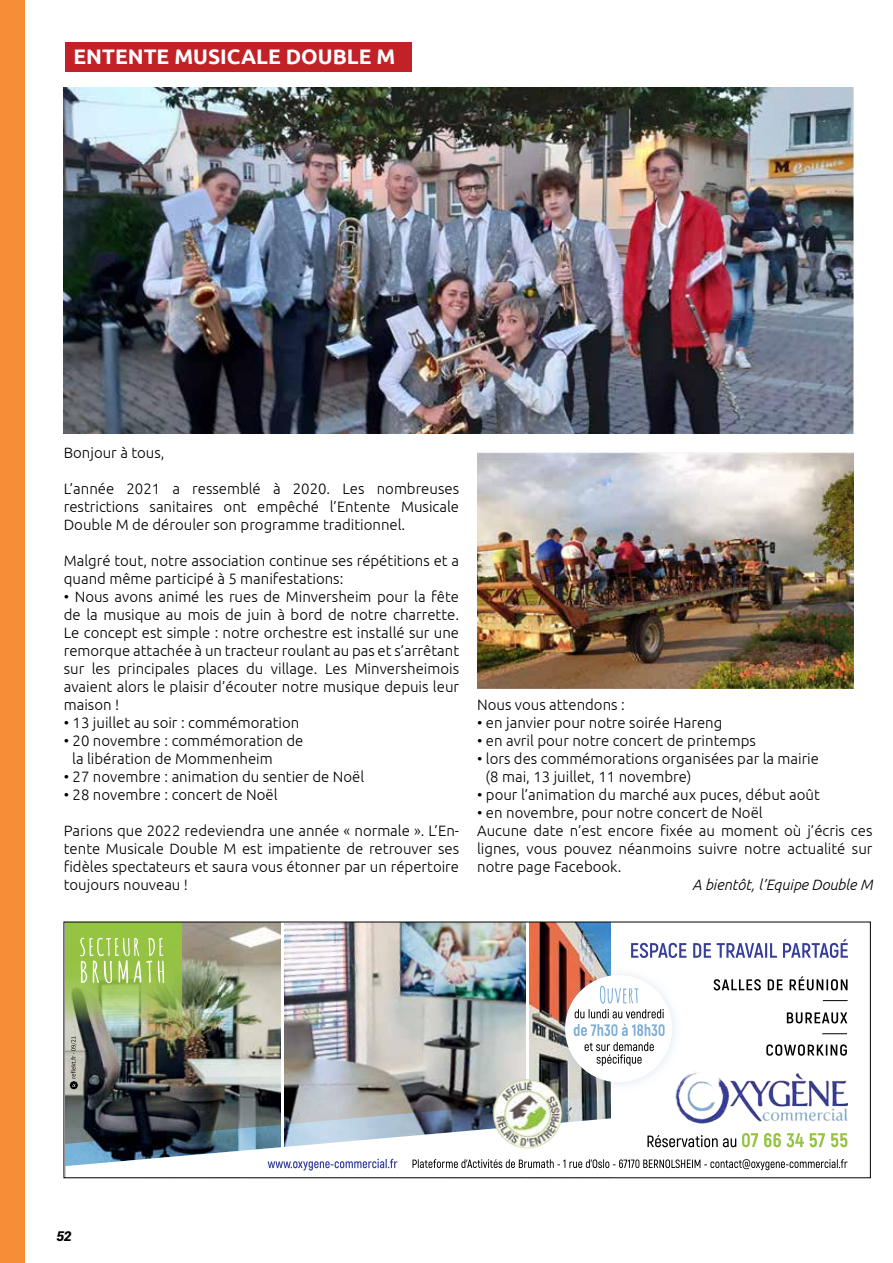
<style>
.page{position:relative;width:893px;height:1263px;background:#fff}
.page>*{position:absolute;margin:0;border:0;box-sizing:border-box;transform-origin:0 0}
.t1{font:700 21px "Ubuntu";color:#fff}
.t2{font:300 15px/18px "Ubuntu";color:#000}
.t3{font:italic 300 15px "Ubuntu";color:#000}
.t4{font:italic 900 13.5px "Roboto";color:#000}
</style>
<div class="page">
<img style="left:64px;top:87px;width:789px;height:347px">
<img style="left:477px;top:453px;width:376px;height:235px">
<div style="left:0;top:0;width:25px;height:1263px;background:#f78d36"></div>
<img style="left:66px;top:924px;width:215px;height:164px">
<img style="left:284px;top:924px;width:242px;height:164px">
<img style="left:529px;top:924px;width:81px;height:153px">
<img style="left:66px;top:1088px;width:619px;height:83px">
<svg style="left:631px;top:939px;width:217px;height:19px"></svg>
<svg style="left:714px;top:976px;width:133px;height:14px"></svg>
<svg style="left:766px;top:1044px;width:81px;height:12px"></svg>
<svg style="left:787px;top:1012px;width:60px;height:11px"></svg>
<svg style="left:823px;top:1000px;width:25px;height:1px"></svg>
<svg style="left:822px;top:1033px;width:25px;height:1px"></svg>
<img style="left:675px;top:1073px;width:173px;height:53px">
<img style="left:491px;top:1077px;width:72px;height:72px">
<svg style="left:742px;top:1133px;width:105px;height:14px"></svg>
<svg style="left:647px;top:1135px;width:89px;height:12px"></svg>
<svg style="left:412px;top:1159px;width:435px;height:11px"></svg>
<img style="left:66px;top:924px;width:116px;height:98px">
<svg style="left:80px;top:938px;width:84px;height:45px;background:#abce6b"></svg>
<svg style="left:268px;top:1159px;width:129px;height:11px"></svg>
<div style="left:555px;top:965px;width:129px;height:129px;background:#80afd7;opacity:.25"></div>
<div style="left:565px;top:975px;width:107px;height:107px;background:#fff;border-radius:50%"></div>
<svg style="left:585px;top:1042px;width:69px;height:24px"></svg>
<svg style="left:574px;top:1024px;width:91px;height:12px"></svg>
<svg style="left:575px;top:986px;width:89px;height:32px"></svg>
<svg style="left:70px;top:1036px;width:8px;height:53px"></svg>
<div style="left:65px;top:43px;width:346px;height:29px;background:#c12127"></div>
<h1 class="t1" style="left:74px;top:44px;width:323px">ENTENTE MUSICALE DOUBLE M</h1>
<p class="t2" style="left:64px;top:443px;width:102px">Bonjour à tous,</p>
<p class="t2" style="left:64px;top:479px;width:397px;text-align:justify">L’année 2021 a ressemblé à 2020. Les nombreuses restrictions sanitaires ont empêché l’Entente Musicale Double M de dérouler son programme traditionnel.</p>
<p class="t2" style="left:64px;top:551px;width:397px">Malgré tout, notre association continue ses répétitions et a quand même participé à 5 manifestations:</p>
<p class="t2" style="left:64px;top:587px;width:397px;text-align:justify">• Nous avons animé les rues de Minversheim pour la fête de la musique au mois de juin à bord de notre charrette.<br>Le concept est simple : notre orchestre est installé sur une remorque attachée à un tracteur roulant au pas et s’arrêtant sur les principales places du village. Les Minversheimois avaient alors le plaisir d’écouter notre musique depuis leur maison !</p>
<p class="t2" style="left:64px;top:713px;width:237px">• 13 juillet au soir : commémoration</p>
<p class="t2" style="left:72px;top:731px;width:233px;text-indent:-9px">• 20 novembre : commémoration de la libération de Mommenheim</p>
<p class="t2" style="left:64px;top:767px;width:302px">• 27 novembre : animation du sentier de Noël</p>
<p class="t2" style="left:64px;top:785px;width:215px">• 28 novembre : concert de Noël</p>
<p class="t2" style="left:64px;top:821px;width:397px;text-align:justify">Parions que 2022 redeviendra une année « normale ». L’En&shy;tente Musicale Double M est impatiente de retrouver ses fidèles spectateurs et saura vous étonner par un répertoire toujours nouveau !</p>
<p class="t2" style="left:477px;top:695px;width:149px">Nous vous attendons :</p>
<p class="t2" style="left:477px;top:713px;width:247px">• en janvier pour notre soirée Hareng</p>
<p class="t2" style="left:477px;top:731px;width:280px">• en avril pour notre concert de printemps</p>
<p class="t2" style="left:486px;top:749px;width:335px;text-indent:-9px">• lors des commémorations organisées par la mairie (8 mai, 13 juillet, 11 novembre)</p>
<p class="t2" style="left:477px;top:785px;width:344px">• pour l’animation du marché aux puces, début août</p>
<p class="t2" style="left:477px;top:803px;width:397px">• en novembre, pour notre concert de Noël<br>Aucune date n’est encore fixée au moment où j’écris ces lignes, vous pouvez néanmoins suivre notre actualité sur notre page Facebook.</p>
<p class="t3" style="left:692px;top:876px;width:182px">A bientôt, l’Equipe Double M</p>
<p class="t4" style="left:56px;top:1227px;width:17px">52</p>
</div>
